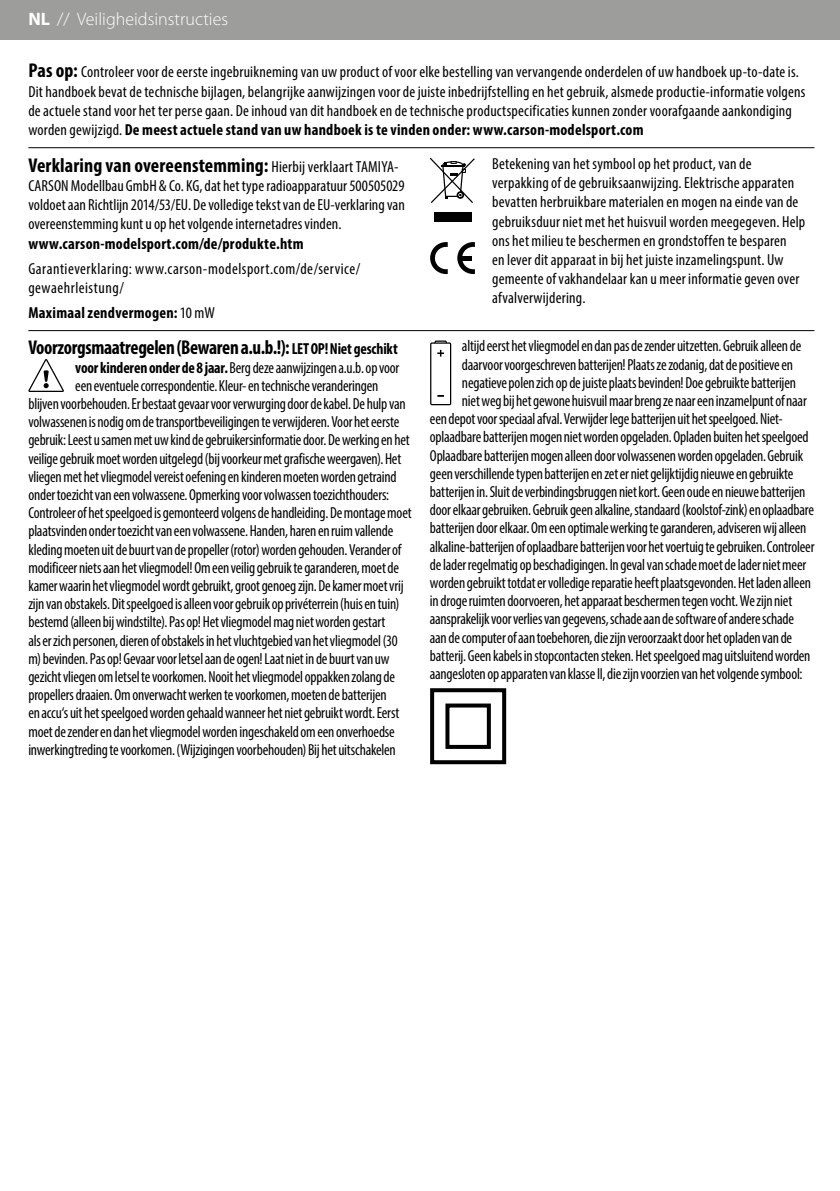
<style>
.page{position:relative;width:840px;height:1191px;background:#fff}
.page>*{position:absolute;margin:0;border:0;box-sizing:border-box;transform-origin:0 0}
.t1{font:700 condensed 20px "Myriad Pro";letter-spacing:-.01em;color:#000;scale:.96 1}
.t2{font:700 condensed 20px "Myriad Pro";letter-spacing:.01em;color:#000}
.t3{font:300 18px "Myriad Pro";color:#fff}
.t4{font:condensed 16px "Myriad Pro";letter-spacing:-.01em;color:#000;scale:.96 1}
.t5{font:condensed 16px/19.2px "Myriad Pro";letter-spacing:.01em;color:#000}
.t6{font:condensed 16px/19.2px "Myriad Pro";letter-spacing:-.01em;color:#000;text-align:justify}
.t7{font:condensed 16px/19.2px "Myriad Pro";letter-spacing:.03em;color:#000}
.t8{font:700 condensed 16px "Myriad Pro";letter-spacing:.015em;color:#000}
.s1{font-weight:700}
.s2{font-weight:700;font-size:20px}
.s3{font-weight:400;font-size:16px}
.s4{font-weight:400}
.s5{font-size:16px}
</style>
<div class="page">
<div style="left:0;top:0;width:839px;height:40px;background:#9d9d9c"></div>
<svg style="left:28px;top:359px;width:36px;height:33px"></svg>
<div style="left:430px;top:688px;width:76px;height:76px;border:4px solid #000"></div>
<div style="left:445px;top:703px;width:45px;height:46px;border:4px solid #000"></div>
<div style="left:434px;top:340px;width:12px;height:7px;border:1px solid #000"></div>
<div style="left:430px;top:343px;width:20px;height:61px;background:#fff"></div>
<div style="left:430px;top:342px;width:21px;height:63px;border:1px solid #000"></div>
<svg style="left:437px;top:350px;width:6px;height:6px"></svg>
<svg style="left:437px;top:395px;width:6px;height:2px"></svg>
<hr style="left:28px;top:147px;width:786px;height:1px;background:#000">
<hr style="left:28px;top:330px;width:786px;height:1px;background:#000">
<div style="left:433px;top:212px;width:38px;height:10px;background:#000"></div>
<svg style="left:429px;top:158px;width:45px;height:45px"></svg>
<svg style="left:430px;top:242px;width:17px;height:32px"></svg>
<svg style="left:457px;top:242px;width:17px;height:32px"></svg>
<hr style="left:460px;top:256px;width:11px;height:4px;background:#000">
<p class="t3" style="left:28px;top:8px;width:201px"><span class="s1">NL</span> // Veiligheidsinstructies</p>
<p class="t5" style="left:28px;top:62px;width:778px"><span class="s2">Pas op:</span> Controleer voor de eerste ingebruikneming van uw product of voor elke bestelling van vervangende onderdelen of uw handboek up-to-date is.<br>Dit handboek bevat de technische bijlagen, belangrijke aanwijzingen voor de juiste inbedrijfstelling en het gebruik, alsmede productie-informatie volgens de actuele stand voor het ter perse gaan. De inhoud van dit handboek en de technische productspecificaties kunnen zonder voorafgaande aankondiging worden gewijzigd. <span class="s1">De meest actuele stand van uw handboek is te vinden onder: www.carson-modelsport.com</span></p>
<p class="t2" style="left:28px;top:153px;width:371px">Verklaring van overeenstemming: <span class="s3">Hierbij verklaart TAMIYA-</span></p>
<p class="t6" style="left:28px;top:176px;width:378px">CARSON Modellbau GmbH &amp; Co. KG, dat het type radioapparatuur 500505029 voldoet aan Richtlijn 2014/53/EU. De volledige tekst van de EU-verklaring van overeenstemming kunt u op het volgende internetadres vinden.</p>
<p class="t8" style="left:28px;top:233px;width:277px">www.carson-modelsport.com/de/produkte.htm</p>
<p class="t7" style="left:28px;top:259px;width:333px">Garantieverklaring: www.carson-modelsport.com/de/service/ gewaehrleistung/</p>
<p class="t8" style="left:28px;top:303px;width:188px">Maximaal zendvermogen: <span class="s4">10 mW</span></p>
<p class="t5" style="left:492px;top:154px;width:314px">Betekening van het symbool op het product, van de verpakking of de gebruiksaanwijzing. Elektrische apparaten bevatten herbruikbare materialen en mogen na einde van de gebruiksduur niet met het huisvuil worden meegegeven. Help ons het milieu te beschermen en grondstoffen te besparen<br>en lever dit apparaat in bij het juiste inzamelingspunt. Uw gemeente of vakhandelaar kan u meer informatie geven over afvalverwijdering.</p>
<p class="t1" style="left:28px;top:335px;width:386px">Voorzorgsmaatregelen (Bewaren a.u.b.!): <span class="s5">LET OP! Niet geschikt</span></p>
<p class="t4" style="left:75px;top:358px;width:339px"><span class="s1">voor kinderen onder de 8 jaar.</span> Berg deze aanwijzingen a.u.b. op voor</p>
<p class="t4" style="left:75px;top:376px;width:317px">een eventuele correspondentie. Kleur- en technische veranderingen</p>
<p class="t4" style="left:28px;top:394px;width:394px">blijven voorbehouden. Er bestaat gevaar voor verwurging door de kabel. De hulp van</p>
<p class="t4" style="left:28px;top:412px;width:388px">volwassenen is nodig om de transportbeveiligingen te verwijderen. Voor het eerste</p>
<p class="t4" style="left:28px;top:430px;width:398px">gebruik: Leest u samen met uw kind de gebruikersinformatie door. De werking en het</p>
<p class="t4" style="left:28px;top:449px;width:389px">veilige gebruik moet worden uitgelegd (bij voorkeur met grafische weergaven). Het</p>
<p class="t4" style="left:28px;top:467px;width:385px">vliegen met het vliegmodel vereist oefening en kinderen moeten worden getraind</p>
<p class="t4" style="left:28px;top:485px;width:377px">onder toezicht van een volwassene. Opmerking voor volwassen toezichthouders:</p>
<p class="t4" style="left:28px;top:503px;width:400px">Controleer of het speelgoed is gemonteerd volgens de handleiding. De montage moet</p>
<p class="t4" style="left:28px;top:521px;width:381px">plaatsvinden onder toezicht van een volwassene. Handen, haren en ruim vallende</p>
<p class="t4" style="left:28px;top:539px;width:390px">kleding moeten uit de buurt van de propeller (rotor) worden gehouden. Verander of</p>
<p class="t4" style="left:28px;top:558px;width:387px">modificeer niets aan het vliegmodel! Om een veilig gebruik te garanderen, moet de</p>
<p class="t4" style="left:28px;top:576px;width:392px">kamer waarin het vliegmodel wordt gebruikt, groot genoeg zijn. De kamer moet vrij</p>
<p class="t4" style="left:28px;top:594px;width:388px">zijn van obstakels. Dit speelgoed is alleen voor gebruik op privéterrein (huis en tuin)</p>
<p class="t4" style="left:28px;top:612px;width:373px">bestemd (alleen bij windstilte). Pas op! Het vliegmodel mag niet worden gestart</p>
<p class="t4" style="left:28px;top:630px;width:386px">als er zich personen, dieren of obstakels in het vluchtgebied van het vliegmodel (30</p>
<p class="t4" style="left:28px;top:649px;width:377px">m) bevinden. Pas op! Gevaar voor letsel aan de ogen! Laat niet in de buurt van uw</p>
<p class="t4" style="left:28px;top:667px;width:383px">gezicht vliegen om letsel te voorkomen. Nooit het vliegmodel oppakken zolang de</p>
<p class="t4" style="left:28px;top:685px;width:374px">propellers draaien. Om onverwacht werken te voorkomen, moeten de batterijen</p>
<p class="t4" style="left:28px;top:703px;width:388px">en accu‘s uit het speelgoed worden gehaald wanneer het niet gebruikt wordt. Eerst</p>
<p class="t4" style="left:28px;top:721px;width:383px">moet de zender en dan het vliegmodel worden ingeschakeld om een onverhoedse</p>
<p class="t4" style="left:28px;top:740px;width:384px">inwerkingtreding te voorkomen. (Wijzigingen voorbehouden) Bij het uitschakelen</p>
<p class="t4" style="left:461px;top:336px;width:355px">altijd eerst het vliegmodel en dan pas de zender uitzetten. Gebruik alleen de</p>
<p class="t4" style="left:461px;top:354px;width:346px">daarvoor voorgeschreven batterijen! Plaats ze zodanig, dat de positieve en</p>
<p class="t4" style="left:461px;top:373px;width:349px">negatieve polen zich op de juiste plaats bevinden! Doe gebruikte batterijen</p>
<p class="t4" style="left:461px;top:391px;width:360px">niet weg bij het gewone huisvuil maar breng ze naar een inzamelpunt of naar</p>
<p class="t4" style="left:429px;top:409px;width:369px">een depot voor speciaal afval. Verwijder lege batterijen uit het speelgoed. Niet-</p>
<p class="t4" style="left:429px;top:427px;width:396px">oplaadbare batterijen mogen niet worden opgeladen. Opladen buiten het speelgoed</p>
<p class="t4" style="left:429px;top:445px;width:390px">Oplaadbare batterijen mogen alleen door volwassenen worden opgeladen. Gebruik</p>
<p class="t4" style="left:429px;top:464px;width:380px">geen verschillende typen batterijen en zet er niet gelijktijdig nieuwe en gebruikte</p>
<p class="t4" style="left:429px;top:482px;width:392px">batterijen in. Sluit de verbindingsbruggen niet kort. Geen oude en nieuwe batterijen</p>
<p class="t4" style="left:429px;top:500px;width:401px">door elkaar gebruiken. Gebruik geen alkaline, standaard (koolstof-zink) en oplaadbare</p>
<p class="t4" style="left:429px;top:518px;width:393px">batterijen door elkaar. Om een optimale werking te garanderen, adviseren wij alleen</p>
<p class="t4" style="left:429px;top:536px;width:402px">alkaline-batterijen of oplaadbare batterijen voor het voertuig te gebruiken. Controleer</p>
<p class="t4" style="left:429px;top:555px;width:393px">de lader regelmatig op beschadigingen. In geval van schade moet de lader niet meer</p>
<p class="t4" style="left:429px;top:573px;width:398px">worden gebruikt totdat er volledige reparatie heeft plaatsgevonden. Het laden alleen</p>
<p class="t4" style="left:429px;top:591px;width:378px">in droge ruimten doorvoeren, het apparaat beschermen tegen vocht. We zijn niet</p>
<p class="t4" style="left:429px;top:609px;width:380px">aansprakelijk voor verlies van gegevens, schade aan de software of andere schade</p>
<p class="t4" style="left:429px;top:627px;width:378px">aan de computer of aan toebehoren, die zijn veroorzaakt door het opladen van de</p>
<p class="t4" style="left:429px;top:646px;width:398px">batterij. Geen kabels in stopcontacten steken. Het speelgoed mag uitsluitend worden</p>
<p class="t4" style="left:429px;top:664px;width:389px">aangesloten op apparaten van klasse II, die zijn voorzien van het volgende symbool:</p>
</div>
